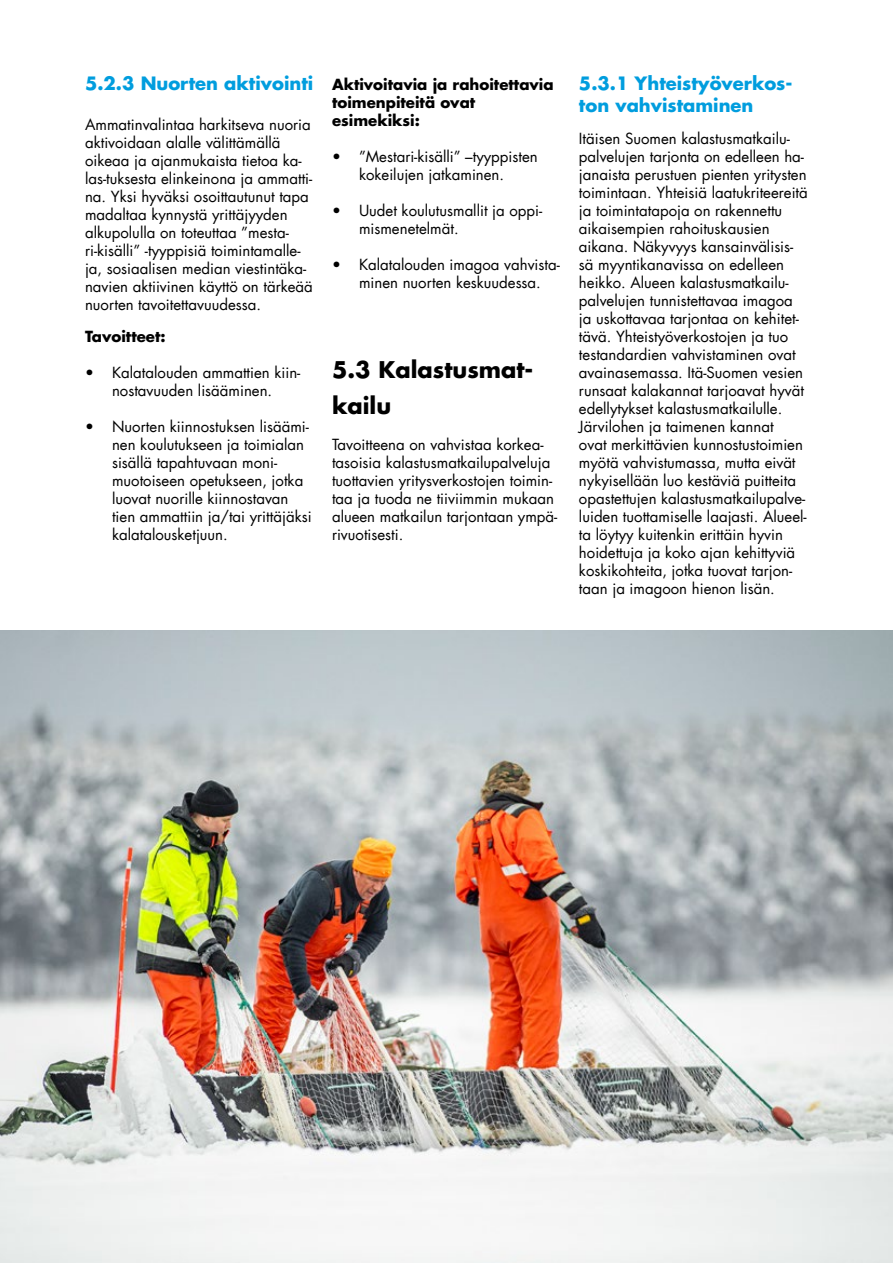
<style>
.page{position:relative;width:893px;height:1263px;background:#fff}
.page>*{position:absolute;margin:0;border:0;box-sizing:border-box;transform-origin:0 0}
.t1{font:700 22.5px/36px "Futura LT";color:#000}
.t2{font:700 18px/21.6px "Futura LT";color:#009dde}
.t3{font:15px/18px "Futura LT";color:#000}
.t4{font:700 15px/18px "Futura LT";color:#000}
</style>
<div class="page">
<img style="left:0;top:631px;width:893px;height:632px">
<p class="t2" style="left:85px;top:72px;width:230px">5.2.3 Nuorten aktivointi</p>
<p class="t3" style="left:85px;top:115px;width:229px">Ammatinvalintaa harkitseva nuoria aktivoidaan alalle välittämällä oikeaa ja ajanmukaista tietoa ka&shy;las-tuksesta elinkeinona ja ammatti&shy;na. Yksi hyväksi osoittautunut tapa madaltaa kynnystä yrittäjyyden alkupolulla on toteuttaa ”mesta&shy;ri-kisälli” -tyyppisiä toimintamalle&shy;ja, sosiaalisen median viestintäka&shy;navien aktiivinen käyttö on tärkeää nuorten tavoitettavuudessa.</p>
<p class="t4" style="left:85px;top:327px;width:82px">Tavoitteet:</p>
<p class="t3" style="left:85px;top:364px;width:217px;text-align:center">• Kalatalouden ammattien kiin&shy;nostavuuden lisääminen.</p>
<p class="t3" style="left:112px;top:418px;width:201px;text-indent:-27px">• Nuorten kiinnostuksen lisäämi&shy;nen koulutukseen ja toimialan sisällä tapahtuvaan moni&shy;muotoiseen opetukseen, jotka luovat nuorille kiinnostavan tien ammattiin ja/tai yrittäjäksi kalatalousketjuun.</p>
<p class="t4" style="left:332px;top:75px;width:223px">Aktivoitavia ja rahoitettavia toimenpiteitä ovat esimekiksi:</p>
<p class="t3" style="left:332px;top:148px;width:207px;text-align:center">• ”Mestari-kisälli” –tyyppisten kokeilujen jatkaminen.</p>
<p class="t3" style="left:359px;top:202px;width:185px;text-indent:-27px">• Uudet koulutusmallit ja oppi&shy;mismenetelmät.</p>
<p class="t3" style="left:332px;top:256px;width:229px;text-align:center">• Kalatalouden imagoa vahvista&shy;minen nuorten keskuudessa.</p>
<h1 class="t1" style="left:332px;top:351px;width:203px">5.3 Kalastusmat&shy;kailu</h1>
<p class="t3" style="left:332px;top:436px;width:227px">Tavoitteena on vahvistaa korkea&shy;tasoisia kalastusmatkailupalveluja tuottavien yritysverkostojen toimin&shy;taa ja tuoda ne tiiviimmin mukaan alueen matkailun tarjontaan ympä&shy;rivuotisesti.</p>
<p class="t2" style="left:579px;top:72px;width:215px">5.3.1 Yhteistyöverkos&shy;ton vahvistaminen</p>
<p class="t3" style="left:579px;top:130px;width:230px">Itäisen Suomen kalastusmatkailu&shy;palvelujen tarjonta on edelleen ha&shy;janaista perustuen pienten yritysten toimintaan. Yhteisiä laatukriteereitä ja toimintatapoja on rakennettu aikaisempien rahoituskausien aikana. Näkyvyys kansainvälisis&shy;sä myyntikanavissa on edelleen heikko. Alueen kalastusmatkailu&shy;palvelujen tunnistettavaa imagoa ja uskottavaa tarjontaa on kehitet&shy;tävä. Yhteistyöverkostojen ja tuo testandardien vahvistaminen ovat avainasemassa. Itä-Suomen vesien runsaat kalakannat tarjoavat hyvät edellytykset kalastusmatkailulle.<br>Järvilohen ja taimenen kannat<br>ovat merkittävien kunnostustoimien myötä vahvistumassa, mutta eivät nykyisellään luo kestäviä puitteita opastettujen kalastusmatkailupalve&shy;luiden tuottamiselle laajasti. Alueel&shy;ta löytyy kuitenkin erittäin hyvin hoidettuja ja koko ajan kehittyviä koskikohteita, jotka tuovat tarjon&shy;taan ja imagoon hienon lisän.</p>
</div>
